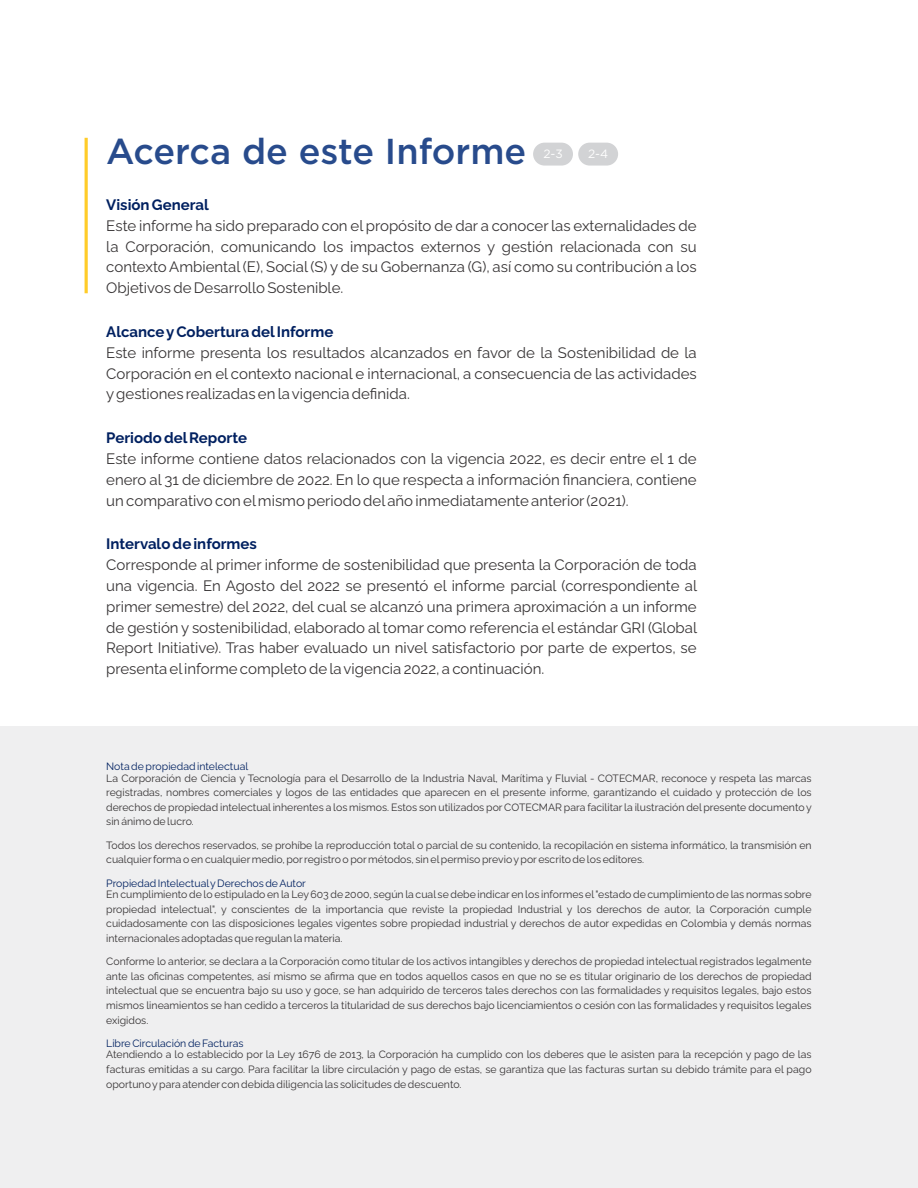
<style>
.page{position:relative;width:918px;height:1188px;background:#fff}
.page>*{position:absolute;margin:0;border:0;box-sizing:border-box;transform-origin:0 0}
.t1{font:500 36px "Gotham";color:#284b8c}
.t2{font:15px/20.9px "Raleway";color:#373435;text-align:justify}
.t3{font:700 15px "Raleway";color:#002060}
.t4{font:12px "Gotham";color:#fefefe}
.t5{font:10.5px/14.5px "Raleway";color:#373435;text-align:justify}
.t6{font:10.5px "Raleway";color:#002060}
</style>
<div class="page">
<div style="left:0;top:727px;width:918px;height:461px;background:#efeff0"></div>
<hr style="left:85px;top:138px;width:3px;height:155px;background:#ffcc29">
<div style="left:533px;top:143px;width:40px;height:23px;background:#d2d3d5;border-radius:11px"></div>
<div style="left:578px;top:143px;width:40px;height:23px;background:#d2d3d5;border-radius:11px"></div>
<h1 class="t1" style="left:106px;top:135px;width:422px">Acerca de este Informe</h1>
<p class="t4" style="left:543px;top:149px;width:21px">2-3</p>
<p class="t4" style="left:588px;top:149px;width:22px">2-4</p>
<h2 class="t3" style="left:106px;top:196px;width:104px">Visión General</h2>
<p class="t2" style="left:106px;top:215px;width:592px">Este informe ha sido preparado con el propósito de dar a conocer las externalidades de la Corporación, comunicando los impactos externos y gestión relacionada con su contexto Ambiental (E), Social (S) y de su Gobernanza (G), así como su contribución a los Objetivos de Desarrollo Sostenible.</p>
<h2 class="t3" style="left:106px;top:323px;width:229px">Alcance y Cobertura del Informe</h2>
<h2 class="t2" style="left:106px;top:342px;width:592px">Este informe presenta los resultados alcanzados en favor de la Sostenibilidad de la Corporación en el contexto nacional e internacional, a consecuencia de las actividades y gestiones realizadas en la vigencia definida.</h2>
<h2 class="t3" style="left:106px;top:429px;width:142px">Periodo del Reporte</h2>
<p class="t2" style="left:106px;top:448px;width:592px">Este informe contiene datos relacionados con la vigencia 2022, es decir entre el 1 de enero al 31 de diciembre de 2022. En lo que respecta a información financiera, contiene un comparativo con el mismo periodo del año inmediatamente anterior (2021).</p>
<h2 class="t3" style="left:106px;top:535px;width:152px">Intervalo de informes</h2>
<p class="t2" style="left:106px;top:554px;width:592px">Corresponde al primer informe de sostenibilidad que presenta la Corporación de toda una vigencia. En Agosto del 2022 se presentó el informe parcial (correspondiente al primer semestre) del 2022, del cual se alcanzó una primera aproximación a un informe de gestión y sostenibilidad, elaborado al tomar como referencia el estándar GRI (Global Report Initiative). Tras haber evaluado un nivel satisfactorio por parte de expertos, se presenta el informe completo de la vigencia 2022, a continuación.</p>
<p class="t6" style="left:106px;top:760px;width:143px">Nota de propiedad intelectual</p>
<p class="t5" style="left:106px;top:771px;width:707px">La Corporación de Ciencia y Tecnología para el Desarrollo de la Industria Naval, Marítima y Fluvial - COTECMAR, reconoce y respeta las marcas registradas, nombres comerciales y logos de las entidades que aparecen en el presente informe, garantizando el cuidado y protección de los derechos de propiedad intelectual inherentes a los mismos. Estos son utilizados por COTECMAR para facilitar la ilustración del presente documento y sin ánimo de lucro.</p>
<p class="t5" style="left:106px;top:838px;width:707px">Todos los derechos reservados, se prohíbe la reproducción total o parcial de su contenido, la recopilación en sistema informático, la transmisión en cualquier forma o en cualquier medio, por registro o por métodos, sin el permiso previo y por escrito de los editores.</p>
<p class="t6" style="left:106px;top:877px;width:201px">Propiedad Intelectual y Derechos de Autor</p>
<p class="t5" style="left:106px;top:887px;width:707px">En cumplimiento de lo estipulado en la Ley 603 de 2000, según la cual se debe indicar en los informes el "estado de cumplimiento de las normas sobre propiedad intelectual", y conscientes de la importancia que reviste la propiedad Industrial y los derechos de autor, la Corporación cumple cuidadosamente con las disposiciones legales vigentes sobre propiedad industrial y derechos de autor expedidas en Colombia y demás normas internacionales adoptadas que regulan la materia.</p>
<p class="t5" style="left:106px;top:954px;width:707px">Conforme lo anterior, se declara a la Corporación como titular de los activos intangibles y derechos de propiedad intelectual registrados legalmente ante las oficinas competentes, así mismo se afirma que en todos aquellos casos en que no se es titular originario de los derechos de propiedad intelectual que se encuentra bajo su uso y goce, se han adquirido de terceros tales derechos con las formalidades y requisitos legales, bajo estos mismos lineamientos se han cedido a terceros la titularidad de sus derechos bajo licenciamientos o cesión con las formalidades y requisitos legales exigidos.</p>
<p class="t6" style="left:106px;top:1037px;width:139px">Libre Circulación de Facturas</p>
<p class="t5" style="left:106px;top:1047px;width:707px">Atendiendo a lo establecido por la Ley 1676 de 2013, la Corporación ha cumplido con los deberes que le asisten para la recepción y pago de las facturas emitidas a su cargo. Para facilitar la libre circulación y pago de estas, se garantiza que las facturas surtan su debido trámite para el pago oportuno y para atender con debida diligencia las solicitudes de descuento.</p>
</div>
